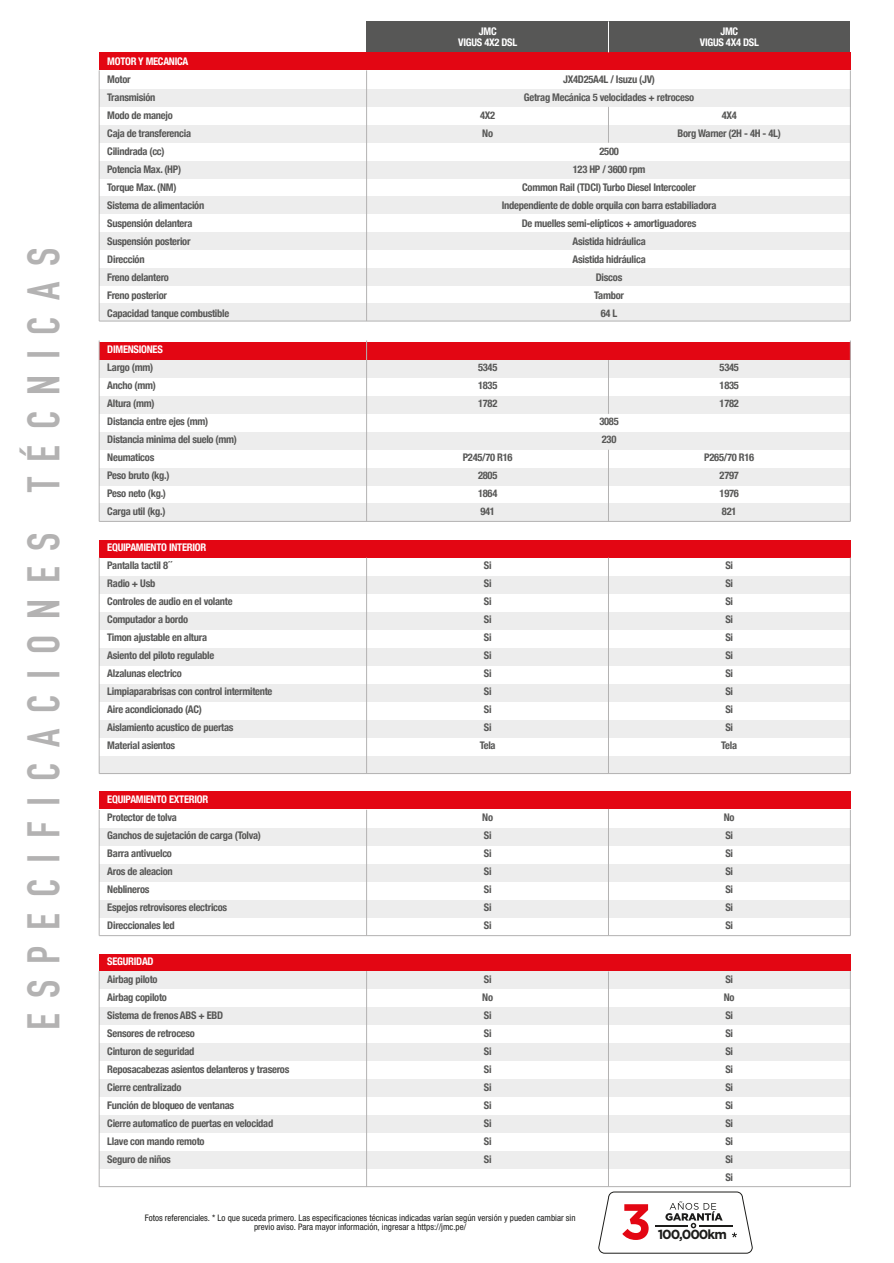
<style>
.page{position:relative;width:894px;height:1263px;background:#fff}
.page>*{position:absolute;margin:0;border:0;box-sizing:border-box;transform-origin:0 0}
.t1{font:700 50.25px "Gotham";color:#e30613}
.t2{font:700 45px "DIN Condensed";letter-spacing:.35em;color:#b3b2b2}
.t3{font:700 13.2px "Gotham";letter-spacing:-.075em;color:#1d1d1b}
.t4{font:700 condensed 10.5px/18px "Helvetica Neue";letter-spacing:-.025em;color:#575756}
.t5{font:700 condensed 10.5px/10.5px "Helvetica Neue";letter-spacing:-.025em;color:#fff;text-align:center}
.t6{font:condensed 9px/8.2px "Helvetica Neue LT Std";color:#1d1d1b;text-align:center}
</style>
<div class="page">
<div style="left:366px;top:21px;width:484px;height:32px;background:#575756"></div>
<div style="left:99px;top:52px;width:751px;height:18px;background:#e30613"></div>
<div style="left:99px;top:89px;width:751px;height:18px;background:#ededed"></div>
<div style="left:99px;top:125px;width:751px;height:18px;background:#ededed"></div>
<div style="left:99px;top:161px;width:751px;height:17px;background:#ededed"></div>
<div style="left:99px;top:196px;width:751px;height:18px;background:#ededed"></div>
<div style="left:99px;top:232px;width:751px;height:18px;background:#ededed"></div>
<div style="left:99px;top:268px;width:751px;height:18px;background:#ededed"></div>
<div style="left:99px;top:540px;width:751px;height:17px;background:#e30613"></div>
<div style="left:99px;top:576px;width:751px;height:18px;background:#ededed"></div>
<div style="left:99px;top:612px;width:751px;height:18px;background:#ededed"></div>
<div style="left:99px;top:648px;width:751px;height:18px;background:#ededed"></div>
<div style="left:99px;top:684px;width:751px;height:18px;background:#ededed"></div>
<div style="left:99px;top:719px;width:751px;height:18px;background:#ededed"></div>
<div style="left:99px;top:755px;width:751px;height:18px;background:#ededed"></div>
<div style="left:99px;top:303px;width:751px;height:18px;background:#ededed"></div>
<div style="left:99px;top:342px;width:751px;height:18px;background:#e30613"></div>
<div style="left:99px;top:360px;width:751px;height:18px;background:#ededed"></div>
<div style="left:99px;top:396px;width:751px;height:18px;background:#ededed"></div>
<div style="left:99px;top:432px;width:751px;height:17px;background:#ededed"></div>
<div style="left:99px;top:467px;width:751px;height:18px;background:#ededed"></div>
<div style="left:99px;top:503px;width:751px;height:18px;background:#ededed"></div>
<div style="left:99px;top:791px;width:751px;height:18px;background:#e30613"></div>
<div style="left:99px;top:828px;width:751px;height:18px;background:#ededed"></div>
<div style="left:99px;top:864px;width:751px;height:17px;background:#ededed"></div>
<div style="left:99px;top:899px;width:751px;height:18px;background:#ededed"></div>
<div style="left:99px;top:953px;width:751px;height:18px;background:#e30613"></div>
<div style="left:99px;top:971px;width:751px;height:18px;background:#ededed"></div>
<div style="left:99px;top:1007px;width:751px;height:18px;background:#ededed"></div>
<div style="left:99px;top:1043px;width:751px;height:18px;background:#ededed"></div>
<div style="left:99px;top:1079px;width:751px;height:17px;background:#ededed"></div>
<div style="left:99px;top:1114px;width:751px;height:18px;background:#ededed"></div>
<div style="left:99px;top:1150px;width:751px;height:18px;background:#ededed"></div>
<hr style="left:849px;top:70px;width:1px;height:251px;background:#b3b2b2">
<hr style="left:366px;top:70px;width:1px;height:251px;background:#b3b2b2">
<hr style="left:99px;top:70px;width:1px;height:251px;background:#b3b2b2">
<hr style="left:849px;top:340px;width:1px;height:181px;background:#b3b2b2">
<hr style="left:366px;top:340px;width:1px;height:181px;background:#b3b2b2">
<hr style="left:99px;top:340px;width:1px;height:181px;background:#b3b2b2">
<hr style="left:849px;top:557px;width:1px;height:216px;background:#b3b2b2">
<hr style="left:366px;top:557px;width:1px;height:216px;background:#b3b2b2">
<hr style="left:99px;top:557px;width:1px;height:216px;background:#b3b2b2">
<hr style="left:849px;top:971px;width:1px;height:215px;background:#b3b2b2">
<hr style="left:366px;top:971px;width:1px;height:215px;background:#b3b2b2">
<hr style="left:99px;top:971px;width:1px;height:215px;background:#b3b2b2">
<hr style="left:849px;top:809px;width:1px;height:126px;background:#b3b2b2">
<hr style="left:366px;top:809px;width:1px;height:126px;background:#b3b2b2">
<hr style="left:99px;top:809px;width:1px;height:126px;background:#b3b2b2">
<hr style="left:99px;top:320px;width:751px;height:1px;background:#b3b2b2">
<hr style="left:99px;top:521px;width:751px;height:1px;background:#b3b2b2">
<hr style="left:99px;top:773px;width:751px;height:1px;background:#b3b2b2">
<hr style="left:99px;top:935px;width:751px;height:1px;background:#b3b2b2">
<hr style="left:99px;top:1186px;width:751px;height:1px;background:#b3b2b2">
<hr style="left:608px;top:107px;width:1px;height:36px;background:#b3b2b2">
<hr style="left:608px;top:21px;width:1px;height:31px;background:#fff">
<hr style="left:608px;top:360px;width:1px;height:54px;background:#b3b2b2">
<hr style="left:608px;top:449px;width:1px;height:72px;background:#b3b2b2">
<hr style="left:608px;top:557px;width:1px;height:216px;background:#b3b2b2">
<hr style="left:608px;top:809px;width:1px;height:126px;background:#b3b2b2">
<hr style="left:608px;top:971px;width:1px;height:215px;background:#b3b2b2">
<svg style="left:598px;top:1191px;width:155px;height:62px"></svg>
<h2 class="t2" style="left:13px;top:1030px;width:783px;rotate:-90deg">ESPECIFICACIONES TÉCNICAS</h2>
<p class="t5" style="left:107px;top:55px;width:83px">MOTOR Y MECANICA</p>
<p class="t4" style="left:107px;top:70px;width:123px">Motor<br>Transmisión<br>Modo de manejo<br>Caja de transferencia<br>Cilindrada (cc)<br>Potencia Max. (HP)<br>Torque Max. (NM)<br>Sistema de alimentación<br>Suspensión delantera<br>Suspensión posterior<br>Dirección<br>Freno delantero<br>Freno posterior<br>Capacidad tanque combustible</p>
<p class="t5" style="left:107px;top:343px;width:57px">DIMENSIONES</p>
<p class="t4" style="left:107px;top:358px;width:131px">Largo (mm)<br>Ancho (mm)<br>Altura (mm)<br>Distancia entre ejes (mm)<br>Distancia minima del suelo (mm)<br>Neumaticos<br>Peso bruto (kg.)<br>Peso neto (kg.)<br>Carga util (kg.)</p>
<p class="t5" style="left:107px;top:541px;width:100px">EQUIPAMIENTO INTERIOR</p>
<p class="t4" style="left:107px;top:556px;width:167px">Pantalla tactil 8´´<br>Radio + Usb<br>Controles de audio en el volante<br>Computador a bordo<br>Timon ajustable en altura<br>Asiento del piloto regulable<br>Alzalunas electrico<br>Limpiaparabrisas con control intermitente<br>Aire acondicionado (AC)<br>Aislamiento acustico de puertas<br>Material asientos</p>
<p class="t5" style="left:107px;top:793px;width:102px">EQUIPAMIENTO EXTERIOR</p>
<p class="t4" style="left:107px;top:807px;width:155px">Protector de tolva<br>Ganchos de sujetación de carga (Tolva)<br>Barra antivuelco<br>Aros de aleacion<br>Neblineros<br>Espejos retrovisores electricos<br>Direccionales led</p>
<p class="t5" style="left:107px;top:955px;width:48px">SEGURIDAD</p>
<p class="t4" style="left:107px;top:969px;width:183px">Airbag piloto<br>Airbag copiloto<br>Sistema de frenos ABS + EBD<br>Sensores de retroceso<br>Cinturon de seguridad<br>Reposacabezas asientos delanteros y traseros<br>Cierre centralizado<br>Función de bloqueo de ventanas<br>Cierre automatico de puertas en velocidad<br>Llave con mando remoto<br>Seguro de niños</p>
<p class="t5" style="left:458px;top:26px;width:61px">JMC<br>VIGUS 4X2 DSL</p>
<p class="t5" style="left:699px;top:26px;width:61px">JMC<br>VIGUS 4X4 DSL</p>
<p class="t4" style="left:480px;top:105px;width:17px">4X2<br>No</p>
<p class="t4" style="left:524px;top:69px;width:172px;text-align:center">JX4D25A4L / Isuzu (JV)<br>Getrag Mecánica 5 velocidades + retroceso</p>
<p class="t4" style="left:677px;top:105px;width:105px;text-align:center">4X4<br>Borg Warner (2H - 4H - 4L)</p>
<p class="t4" style="left:501px;top:141px;width:216px;text-align:center">2500<br>123 HP / 3600 rpm<br>Common Rail (TDCI) Turbo Diesel Intercooler<br>Independiente de doble orquila con barra estabiliadora<br>De muelles semi-elípticos + amortiguadores<br>Asistida hidráulica<br>Asistida hidráulica<br>Discos<br>Tambor<br>64 L</p>
<p class="t4" style="left:478px;top:357px;width:21px;text-align:justify">5345<br>1835<br>1782</p>
<p class="t4" style="left:462px;top:447px;width:51px;text-align:center">P245/70 R16<br>2805<br>1864<br>941</p>
<p class="t4" style="left:479px;top:555px;width:17px;text-align:center">Si<br>Si<br>Si<br>Si<br>Si<br>Si<br>Si<br>Si<br>Si<br>Si<br>Tela</p>
<p class="t4" style="left:482px;top:807px;width:12px">No<br>Si<br>Si<br>Si<br>Si<br>Si<br>Si</p>
<p class="t4" style="left:482px;top:969px;width:12px">Si<br>No<br>Si<br>Si<br>Si<br>Si<br>Si<br>Si<br>Si<br>Si<br>Si</p>
<p class="t4" style="left:599px;top:411px;width:21px">3085<br>230</p>
<p class="t4" style="left:719px;top:357px;width:21px;text-align:justify">5345<br>1835<br>1782</p>
<p class="t4" style="left:704px;top:447px;width:51px;text-align:center">P265/70 R16<br>2797<br>1976<br>821</p>
<p class="t4" style="left:721px;top:555px;width:17px;text-align:center">Si<br>Si<br>Si<br>Si<br>Si<br>Si<br>Si<br>Si<br>Si<br>Si<br>Tela</p>
<p class="t4" style="left:723px;top:807px;width:12px">No<br>Si<br>Si<br>Si<br>Si<br>Si<br>Si</p>
<p class="t4" style="left:723px;top:969px;width:12px">Si<br>No<br>Si<br>Si<br>Si<br>Si<br>Si<br>Si<br>Si<br>Si<br>Si<br>Si</p>
<p class="t6" style="left:145px;top:1213px;width:432px">Fotos referenciales. * Lo que suceda primero. Las especificaciones técnicas indicadas varían según versión y pueden cambiar sin previo aviso. Para mayor información, ingresar a https://jmc.pe/</p>
<h1 class="t1" style="left:620px;top:1192px;width:33px">3</h1>
<p class="t3" style="left:657px;top:1226px;width:71px">100,000km</p>
</div>
